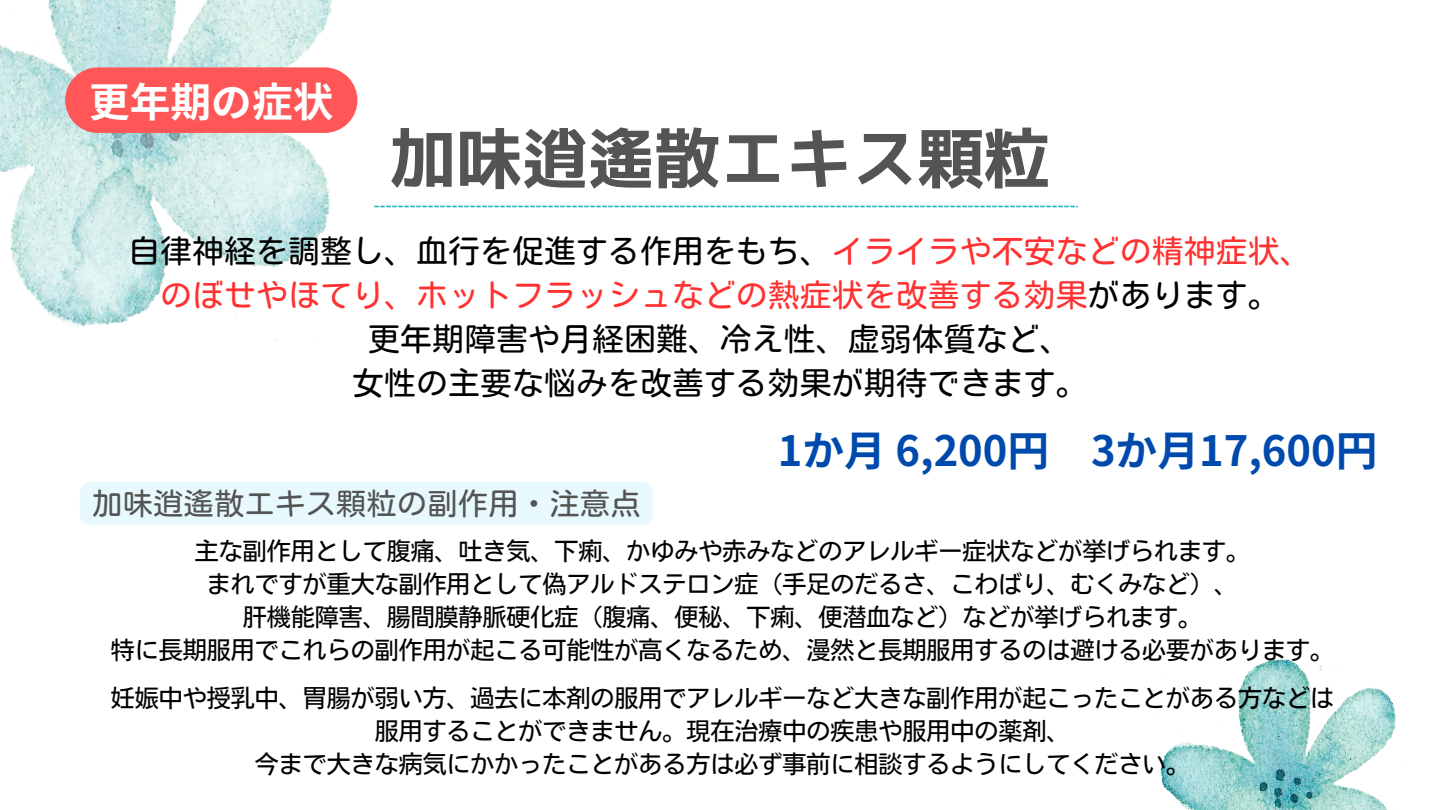
<style>
.page{position:relative;width:1440px;height:810px;background:#fff}
.page>*{position:absolute;margin:0;border:0;box-sizing:border-box;transform-origin:0 0}
.t1{font:66px "mplus 1 p bold";color:#545454}
.t2{font:700 41.8px "Source Han Sans JP";color:#004aad}
.t3{font:700 40.7px "Source Han Sans JP";color:#fff}
.t4{font:32px/44.2px "Motoya Maru Std W3";color:#000;text-align:center}
.t5{font:30.5px "Motoya Maru Std W3";color:#545454}
.t6{font:24px "Nud Motoya Cedar Std W3";color:#000}
.s1{color:#ff3131}
</style>
<div class="page">
<img style="left:0;top:0;width:364px;height:341px">
<img style="left:1154px;top:657px;width:251px;height:153px">
<svg style="left:374px;top:206px;width:704px;height:1px"></svg>
<div style="left:65px;top:67px;width:292px;height:66px;background:#ff5757"></div>
<div style="left:80px;top:482px;width:573px;height:43px;background:#e7f9fd"></div>
<h2 class="t3" style="left:89px;top:69px;width:246px">更年期の症状</h2>
<h2 class="t1" style="left:390px;top:111px;width:661px">加味逍遙散エキス顆粒</h2>
<h1 class="t4" style="left:128px;top:228px;width:1185px">自律神経を調整し、血行を促進する作用をもち、<span class="s1">イライラや不安などの精神症状、のぼせやほてり、ホットフラッシュなどの熱症状を改善する効果</span>があります。<br>更年期障害や月経困難、冷え性、虚弱体質など、<br>女性の主要な悩みを改善する効果が期待できます。</h1>
<h3 class="t2" style="left:778px;top:418px;width:601px">1か月 6,200円 3か月 17,600円</h3>
<p class="t5" style="left:92px;top:488px;width:550px">加味逍遙散エキス顆粒の副作用・注意点</p>
<h3 class="t6" style="left:195px;top:539px;width:1057px">主な副作用として腹痛、吐き気、下痢、かゆみや赤みなどのアレルギー症状などが挙げられます。</h3>
<p class="t6" style="left:207px;top:572px;width:1033px">まれですが重大な副作用として偽アルドステロン症（手足のだるさ、こわばり、むくみなど）、</p>
<p class="t6" style="left:243px;top:605px;width:961px">肝機能障害、腸間膜静脈硬化症（腹痛、便秘、下痢、便潜血など）などが挙げられます。</p>
<p class="t6" style="left:111px;top:638px;width:1225px">特に長期服用でこれらの副作用が起こる可能性が高くなるため、漫然と長期服用するのは避ける必要があります。</p>
<p class="t6" style="left:111px;top:686px;width:1225px">妊娠中や授乳中、胃腸が弱い方、過去に本剤の服用でアレルギーなど大きな副作用が起こったことがある方などは</p>
<p class="t6" style="left:375px;top:719px;width:697px">服用することができません。現在治療中の疾患や服用中の薬剤、</p>
<p class="t6" style="left:255px;top:752px;width:937px">今まで大きな病気にかかったことがある方は必ず事前に相談するようにしてください。</p>
</div>
